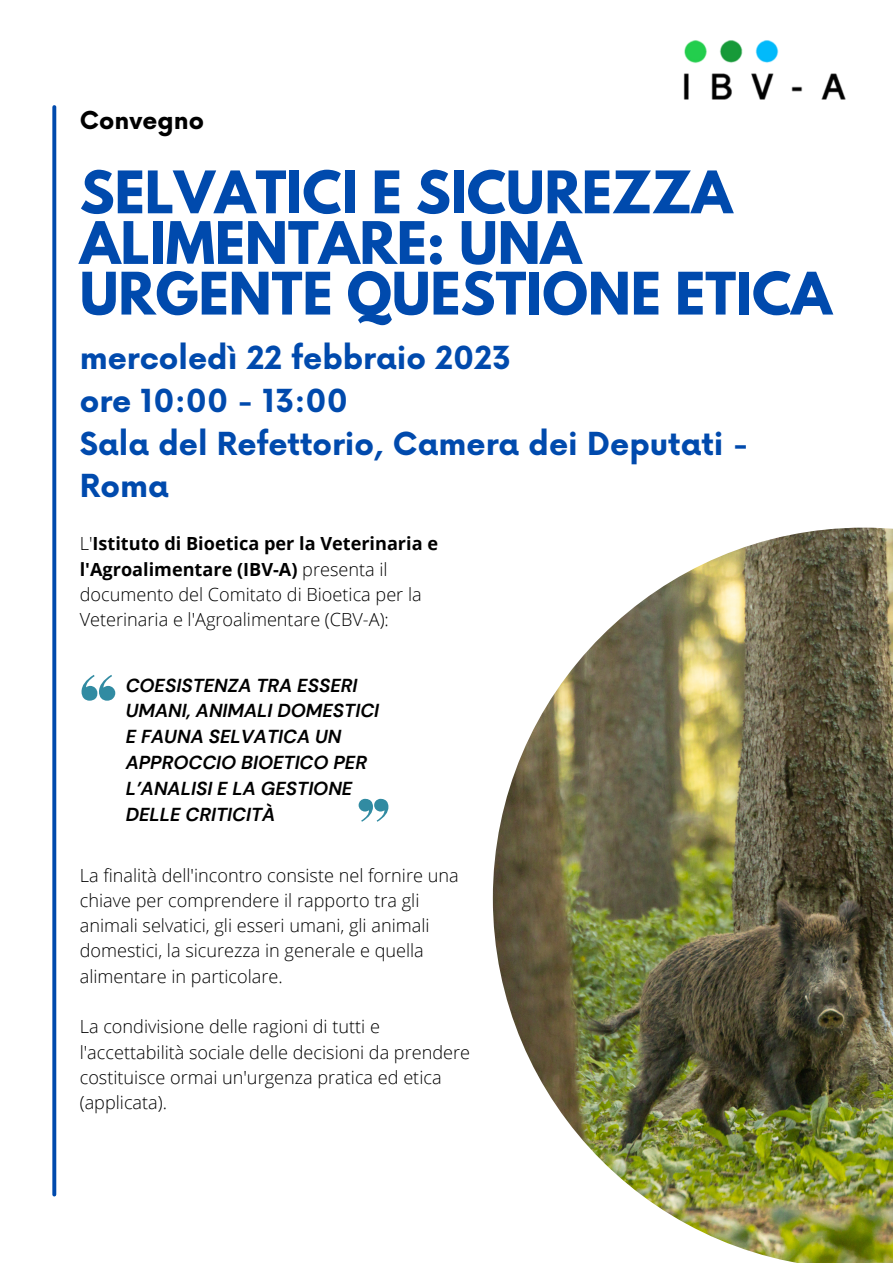
<style>
.page{position:relative;width:893px;height:1263px;background:#fff}
.page>*{position:absolute;margin:0;border:0;box-sizing:border-box;transform-origin:0 0}
.t1{font:700 51.9px/50.6px "League Spartan";color:#004aad}
.t2{font:700 30.9px/42.8px "Now";color:#004aad}
.t3{font:700 24.08px "Now";color:#000}
.t4{font:italic 700 18.75px/25.9px "DM Sans";color:#000}
.t5{font:300 18.15px/25.3px "Open Sans";color:#000}
.s1{font-weight:700}
</style>
<div class="page">
<img style="left:493px;top:528px;width:400px;height:735px">
<svg style="left:52px;top:107px;width:4px;height:1087px;background:#1659b4"></svg>
<img style="left:683px;top:40px;width:163px;height:60px">
<svg style="left:82px;top:675px;width:33px;height:26px"></svg>
<svg style="left:358px;top:799px;width:30px;height:23px"></svg>
<h3 class="t3" style="left:80px;top:107px;width:126px">Convegno</h3>
<h1 class="t1" style="left:80px;top:174px;width:753px">SELVATICI E SICUREZZA<br>ALIMENTARE: UNA<br>URGENTE QUESTIONE ETICA</h1>
<h2 class="t2" style="left:80px;top:338px;width:670px">mercoledì 22 febbraio 2023<br>ore 10:00 - 13:00<br>Sala del Refettorio, Camera dei Deputati -<br>Roma</h2>
<p class="t5" style="left:80px;top:531px;width:360px">L'<span class="s1">Istituto di Bioetica per la Veterinaria e l'Agroalimentare (IBV-A)</span> presenta il documento del Comitato di Bioetica per la Veterinaria e l'Agroalimentare (CBV-A):</p>
<p class="t4" style="left:126px;top:672px;width:255px">COESISTENZA TRA ESSERI<br>UMANI, ANIMALI DOMESTICI<br>E FAUNA SELVATICA UN<br>APPROCCIO BIOETICO PER<br>L’ANALISI E LA GESTIONE<br>DELLE CRITICITÀ</p>
<p class="t5" style="left:80px;top:862px;width:380px">La finalità dell'incontro consiste nel fornire una chiave per comprendere il rapporto tra gli animali selvatici, gli esseri umani, gli animali domestici, la sicurezza in generale e quella alimentare in particolare.</p>
<p class="t5" style="left:80px;top:1014px;width:392px">La condivisione delle ragioni di tutti e l'accettabilità sociale delle decisioni da prendere costituisce ormai un'urgenza pratica ed etica (applicata).</p>
</div>
